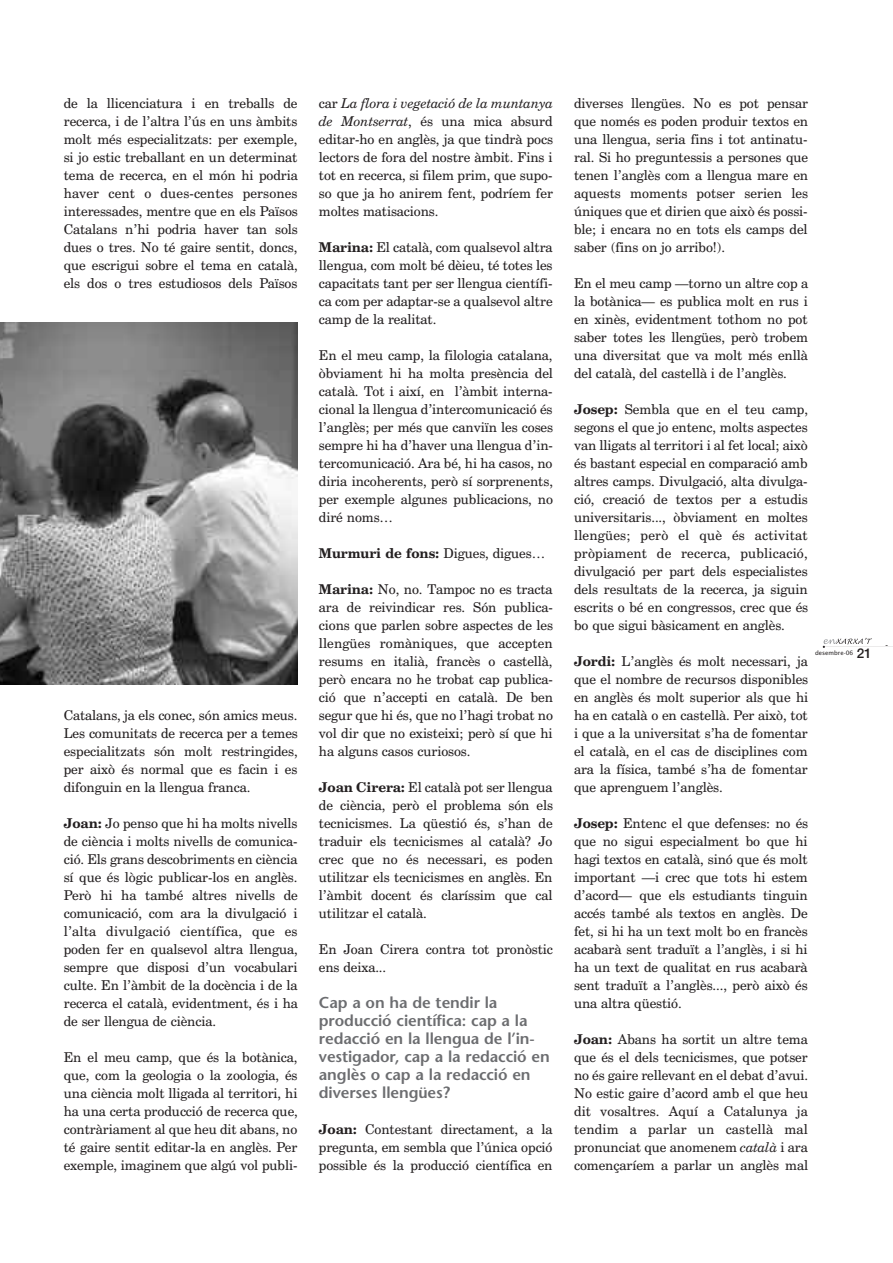
<style>
.page{position:relative;width:893px;height:1263px;background:#fff}
.page>*{position:absolute;margin:0;border:0;box-sizing:border-box;transform-origin:0 0}
.t1{font:600 15.75px/18px "Stone Sans";letter-spacing:-.005em;color:#6c6d70}
.t2{font:13.5px/18px "Century Schoolbook BT";letter-spacing:-.005em;color:#231f20;text-align:justify}
.t3{font:700 13.5px "Century Schoolbook BT";letter-spacing:-.005em;color:#231f20}
.t4{font:500 13.5px "Helvetica Neue";color:#231f20}
.t5{font:6px "Lucida Sans";color:#231f20}
.s1{font-weight:700}
.s2{font-style:italic}
.s3{font-weight:400}
</style>
<div class="page">
<hr style="left:825px;top:646px;width:68px;height:1px;background:#231f20">
<svg style="left:823px;top:638px;width:65px;height:10px"></svg>
<img style="left:0;top:322px;width:298px;height:362px">
<p class="t2" style="left:64px;top:96px;width:236px">de la llicenciatura i en treballs de recerca, i de l’altra l’ús en uns àmbits molt més especialitzats: per exemple, si jo estic treballant en un determinat tema de recerca, en el món hi podria haver cent o dues-centes persones interessades, mentre que en els Països Catalans n’hi podria haver tan sols dues o tres. No té gaire sentit, doncs, que escrigui sobre el tema en català, els dos o tres estudiosos dels Països</p>
<p class="t2" style="left:64px;top:708px;width:236px">Catalans, ja els conec, són amics meus.<br>Les comunitats de recerca per a temes especialitzats són molt restringides, per això és normal que es facin i es difonguin en la llengua franca.</p>
<p class="t2" style="left:64px;top:816px;width:236px"><span class="s1">Joan:</span> Jo penso que hi ha molts nivells de ciència i molts nivells de comunica&shy;ció. Els grans descobriments en ciència sí que és lògic publicar-los en anglès.<br>Però hi ha també altres nivells de comunicació, com ara la divulgació i l’alta divulgació científica, que es poden fer en qualsevol altra llengua, sempre que disposi d’un vocabulari culte. En l’àmbit de la docència i de la recerca el català, evidentment, és i ha de ser llengua de ciència.</p>
<p class="t2" style="left:64px;top:1050px;width:236px">En el meu camp, que és la botànica, que, com la geologia o la zoologia, és una ciència molt lligada al territori, hi ha una certa producció de recerca que, contràriament al que heu dit abans, no té gaire sentit editar-la en anglès. Per exemple, imaginem que algú vol publi-</p>
<p class="t2" style="left:319px;top:96px;width:236px">car <span class="s2">La flora i vegetació de la muntanya de Montserrat</span>, és una mica absurd editar-ho en anglès, ja que tindrà pocs lectors de fora del nostre àmbit. Fins i tot en recerca, si filem prim, que supo&shy;so que ja ho anirem fent, podríem fer moltes matisacions.</p>
<p class="t2" style="left:319px;top:240px;width:235px"><span class="s1">Marina:</span> El català, com qualsevol altra llengua, com molt bé dèieu, té totes les capacitats tant per ser llengua científi&shy;ca com per adaptar-se a qualsevol altre camp de la realitat.</p>
<p class="t2" style="left:319px;top:348px;width:236px">En el meu camp, la filologia catalana, òbviament hi ha molta presència del català. Tot i així, en l’àmbit interna&shy;cional la llengua d’intercomunicació és l’anglès; per més que canviïn les coses sempre hi ha d’haver una llengua d’in&shy;tercomunicació. Ara bé, hi ha casos, no diria incoherents, però sí sorprenents, per exemple algunes publicacions, no diré noms…</p>
<p class="t3" style="left:319px;top:548px;width:228px">Murmuri de fons: <span class="s3">Digues, digues…</span></p>
<p class="t2" style="left:319px;top:582px;width:236px"><span class="s1">Marina:</span> No, no. Tampoc no es tracta ara de reivindicar res. Són publica&shy;cions que parlen sobre aspectes de les llengües romàniques, que accepten resums en italià, francès o castellà, però encara no he trobat cap publica&shy;ció que n’accepti en català. De ben segur que hi és, que no l’hagi trobat no vol dir que no existeixi; però sí que hi ha alguns casos curiosos.</p>
<p class="t2" style="left:319px;top:780px;width:236px"><span class="s1">Joan Cirera:</span> El català pot ser llengua de ciència, però el problema són els tecnicismes. La qüestió és, s’han de traduir els tecnicismes al català? Jo crec que no és necessari, es poden utilitzar els tecnicismes en anglès. En l’àmbit docent és claríssim que cal utilitzar el català.</p>
<p class="t2" style="left:319px;top:942px;width:236px">En Joan Cirera contra tot pronòstic ens deixa...</p>
<p class="t1" style="left:319px;top:995px;width:232px">Cap a on ha de tendir la producció científica: cap a la redacció en la llengua de l’in&shy;vestigador, cap a la redacció en anglès o cap a la redacció en diverses llengües?</p>
<p class="t2" style="left:319px;top:1122px;width:235px"><span class="s1">Joan:</span> Contestant directament, a la pregunta, em sembla que l’única opció possible és la producció científica en</p>
<p class="t2" style="left:574px;top:96px;width:236px">diverses llengües. No es pot pensar que només es poden produir textos en una llengua, seria fins i tot antinatu&shy;ral. Si ho preguntessis a persones que tenen l’anglès com a llengua mare en aquests moments potser serien les úniques que et dirien que això és possi&shy;ble; i encara no en tots els camps del saber (fins on jo arribo!).</p>
<p class="t2" style="left:574px;top:276px;width:236px">En el meu camp —torno un altre cop a la botànica— es publica molt en rus i en xinès, evidentment tothom no pot saber totes les llengües, però trobem una diversitat que va molt més enllà del català, del castellà i de l’anglès.</p>
<p class="t2" style="left:574px;top:402px;width:236px"><span class="s1">Josep:</span> Sembla que en el teu camp, segons el que jo entenc, molts aspectes van lligats al territori i al fet local; això és bastant especial en comparació amb altres camps. Divulgació, alta divulga&shy;ció, creació de textos per a estudis universitaris..., òbviament en moltes llengües; però el què és activitat pròpiament de recerca, publicació, divulgació per part dels especialistes dels resultats de la recerca, ja siguin escrits o bé en congressos, crec que és bo que sigui bàsicament en anglès.</p>
<p class="t2" style="left:574px;top:654px;width:236px"><span class="s1">Jordi:</span> L’anglès és molt necessari, ja que el nombre de recursos disponibles en anglès és molt superior als que hi ha en català o en castellà. Per això, tot i que a la universitat s’ha de fomentar el català, en el cas de disciplines com ara la física, també s’ha de fomentar que aprenguem l’anglès.</p>
<p class="t2" style="left:574px;top:816px;width:236px"><span class="s1">Josep:</span> Entenc el que defenses: no és que no sigui especialment bo que hi hagi textos en català, sinó que és molt important —i crec que tots hi estem d’acord— que els estudiants tinguin accés també als textos en anglès. De fet, si hi ha un text molt bo en francès acabarà sent traduït a l’anglès, i si hi ha un text de qualitat en rus acabarà sent traduït a l’anglès..., però això és una altra qüestió.</p>
<p class="t2" style="left:574px;top:1032px;width:236px"><span class="s1">Joan:</span> Abans ha sortit un altre tema que és el dels tecnicismes, que potser no és gaire rellevant en el debat d’avui.<br>No estic gaire d’acord amb el que heu dit vosaltres. Aquí a Catalunya ja tendim a parlar un castellà mal pronunciat que anomenem <span class="s2">català</span> i ara començaríem a parlar un anglès mal</p>
<p class="t5" style="left:815px;top:650px;width:40px">desembre-06</p>
<p class="t4" style="left:857px;top:648px;width:17px">21</p>
</div>
